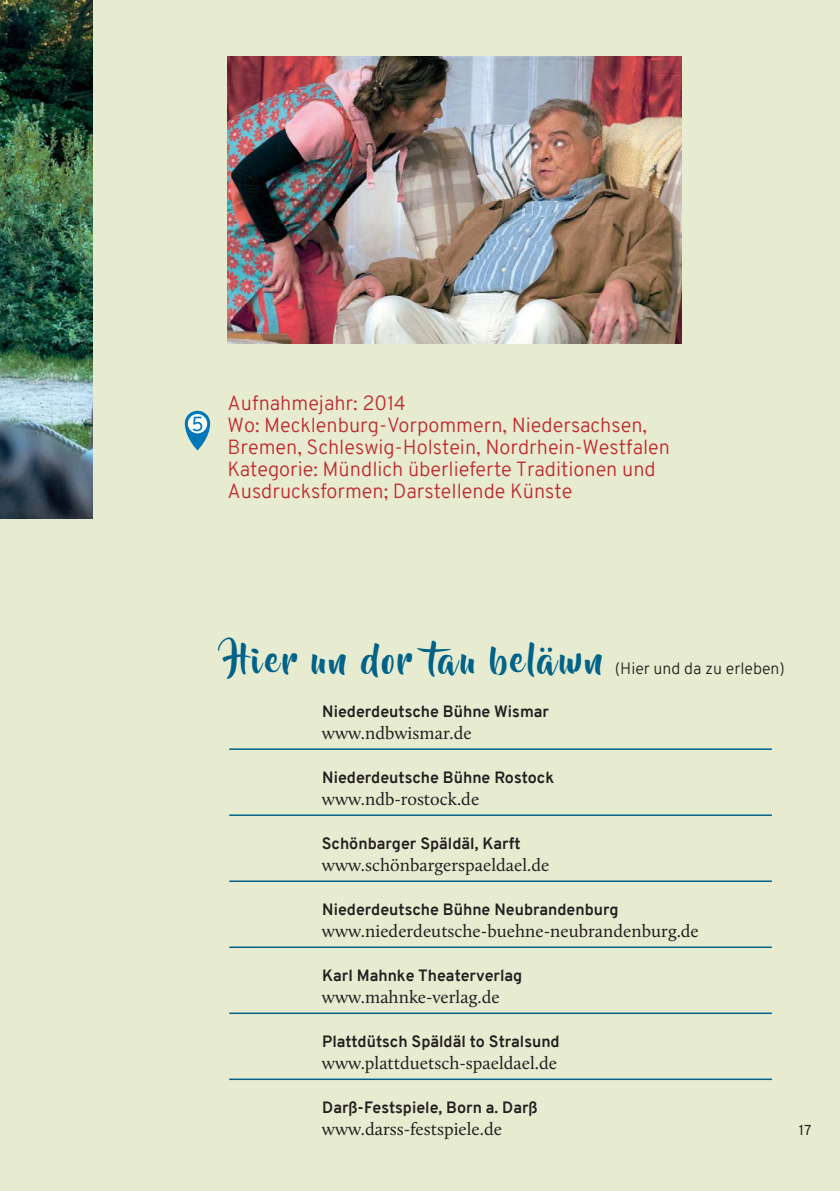
<style>
.page{position:relative;width:840px;height:1191px;background:#fff}
.page>*{position:absolute;margin:0;border:0;box-sizing:border-box;transform-origin:0 0}
.t1{font:36px "Beyond The Mountains";letter-spacing:.08em;color:#006288}
.t2{font:300 20px/22px "Overpass";color:#c1282d}
.t3{font:19.8px "Overpass";color:#0077b6}
.t4{font:18px "Calluna";color:#231f20}
.t5{font:700 16px "Overpass";color:#231f20}
.t6{font:300 16px "Overpass";color:#231f20}
.t7{font:14px "Overpass";color:#231f20}
</style>
<div class="page">
<div style="left:0;top:0;width:839px;height:1191px;background:#e7ecd1"></div>
<img style="left:0;top:0;width:93px;height:518px">
<img style="left:227px;top:56px;width:453px;height:287px">
<hr style="left:229px;top:748px;width:542px;height:2px;background:#006288">
<hr style="left:229px;top:814px;width:542px;height:2px;background:#006288">
<hr style="left:229px;top:880px;width:542px;height:2px;background:#006288">
<hr style="left:229px;top:946px;width:542px;height:2px;background:#006288">
<hr style="left:229px;top:1012px;width:542px;height:2px;background:#006288">
<hr style="left:229px;top:1078px;width:542px;height:2px;background:#006288">
<svg style="left:185px;top:411px;width:25px;height:39px"></svg>
<div style="left:188px;top:414px;width:19px;height:19px;background:#fff;border-radius:50%"></div>
<p class="t3" style="left:191px;top:409px;width:14px">5</p>
<p class="t2" style="left:227px;top:392px;width:443px">Aufnahmejahr: 2014<br>Wo: Mecklenburg-Vorpommern, Niedersachsen, Bremen, Schleswig-Holstein, Nordrhein-Westfalen Kategorie: Mündlich überlieferte Traditionen und Ausdrucksformen; Darstellende Künste</p>
<h1 class="t1" style="left:227px;top:640px;width:377px">Hier un dor tau beläwn</h1>
<p class="t6" style="left:614px;top:656px;width:171px">(Hier und da zu erleben)</p>
<p class="t5" style="left:322px;top:699px;width:228px">Niederdeutsche Bühne Wismar</p>
<p class="t4" style="left:322px;top:721px;width:151px">www.ndbwismar.de</p>
<p class="t5" style="left:322px;top:765px;width:233px">Niederdeutsche Bühne Rostock</p>
<p class="t4" style="left:322px;top:787px;width:159px">www.ndb-rostock.de</p>
<p class="t5" style="left:321px;top:831px;width:200px">Schönbarger Späldäl, Karft</p>
<p class="t4" style="left:322px;top:853px;width:229px">www.schönbargerspaeldael.de</p>
<p class="t5" style="left:322px;top:897px;width:297px">Niederdeutsche Bühne Neubrandenburg</p>
<p class="t4" style="left:322px;top:919px;width:378px">www.niederdeutsche-buehne-neubrandenburg.de</p>
<p class="t5" style="left:322px;top:963px;width:201px">Karl Mahnke Theaterverlag</p>
<p class="t4" style="left:322px;top:985px;width:179px">www.mahnke-verlag.de</p>
<p class="t5" style="left:322px;top:1029px;width:239px">Plattdütsch Späldäl to Stralsund</p>
<p class="t4" style="left:322px;top:1051px;width:236px">www.plattduetsch-spaeldael.de</p>
<p class="t5" style="left:322px;top:1095px;width:217px">Darß-Festspiele, Born a. Darß</p>
<p class="t4" style="left:322px;top:1117px;width:182px">www.darss-festspiele.de</p>
<p class="t7" style="left:798px;top:1120px;width:14px">17</p>
</div>
